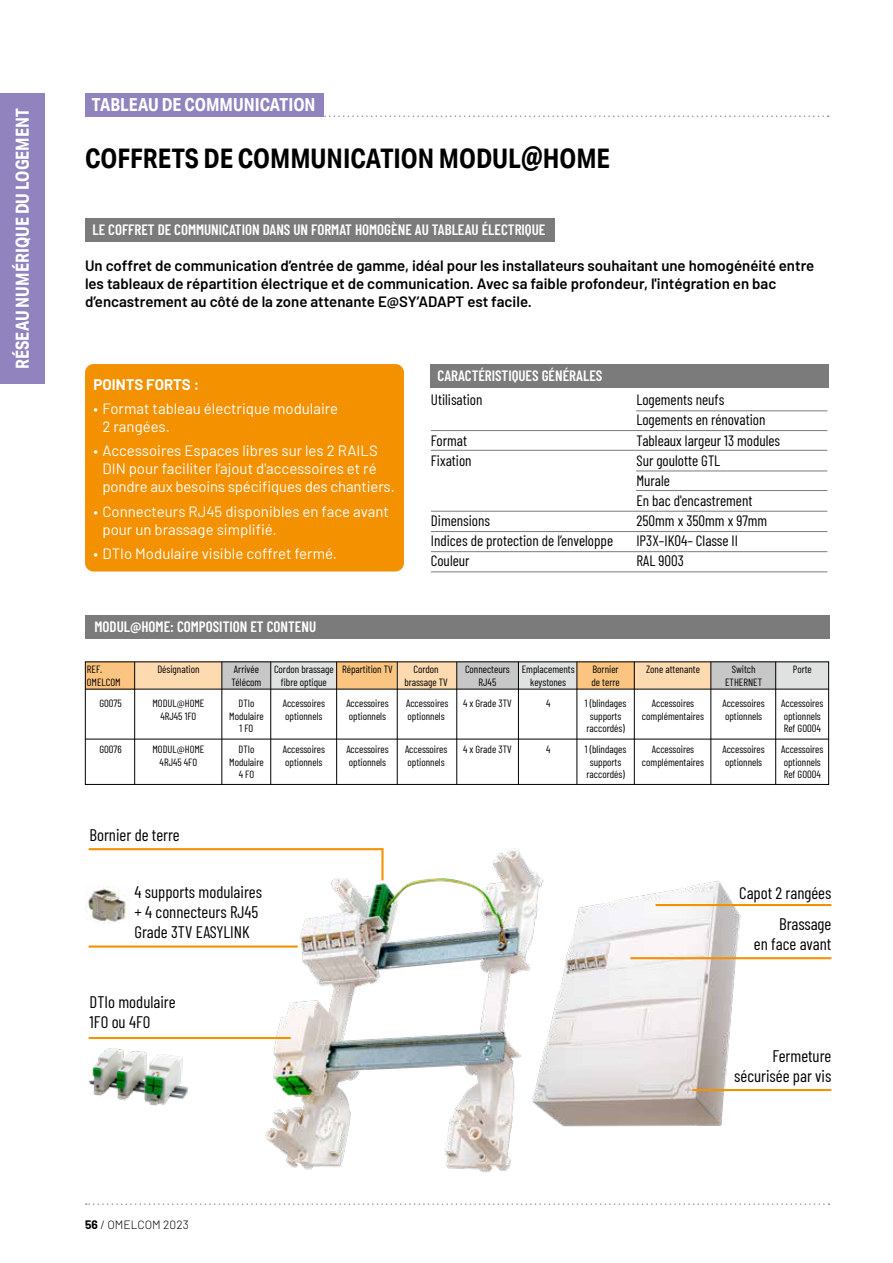
<style>
.page{position:relative;width:893px;height:1263px;background:#fff}
.page>*{position:absolute;margin:0;border:0;box-sizing:border-box;transform-origin:0 0}
.t1{font:700 27px "Aktiv Grotesk Cd";color:#000}
.t2{font:700 18px "Aktiv Grotesk Cd";color:#fff}
.t3{font:16.8px/20.1px "Barlow Condensed";color:#000;text-align:right}
.t4{font:15px/18px "Barlow";color:#fff}
.t5{font:600 15px/18px "Barlow";color:#000}
.t6{font:15px/20.1px "Barlow Condensed";color:#000}
.t7{font:600 15px "Barlow Condensed";color:#fff}
.t8{font:700 15px "Barlow";color:#fff}
.t9{font:300 12px "Barlow";color:#000}
.t10{font:10.5px/12.6px "Barlow Condensed";color:#000}
.s1{font-weight:700}
</style>
<div class="page">
<svg style="left:86px;top:1203px;width:743px;height:2px"></svg>
<img style="left:554px;top:881px;width:194px;height:246px">
<hr style="left:656px;top:904px;width:175px;height:2px;background:#f39100">
<hr style="left:630px;top:957px;width:201px;height:2px;background:#f39100">
<hr style="left:692px;top:1089px;width:139px;height:2px;background:#f39100">
<img style="left:245px;top:849px;width:309px;height:323px">
<img style="left:88px;top:1048px;width:100px;height:58px">
<hr style="left:89px;top:1037px;width:202px;height:2px;background:#f39100">
<hr style="left:89px;top:945px;width:209px;height:2px;background:#f39100">
<svg style="left:88px;top:848px;width:297px;height:34px"></svg>
<img style="left:85px;top:887px;width:44px;height:37px">
<svg style="left:323px;top:115px;width:506px;height:2px"></svg>
<div style="left:85px;top:94px;width:238px;height:23px;background:#9184be"></div>
<div style="left:85px;top:218px;width:469px;height:23px;background:#7a7b7a"></div>
<div style="left:85px;top:364px;width:319px;height:207px;background:#f39100;border-radius:9px"></div>
<div style="left:430px;top:364px;width:398px;height:23px;background:#7a7b7a"></div>
<hr style="left:636px;top:410px;width:191px;height:1px;background:#7a7b7a">
<hr style="left:431px;top:430px;width:396px;height:1px;background:#7a7b7a">
<hr style="left:431px;top:450px;width:396px;height:1px;background:#7a7b7a">
<hr style="left:636px;top:471px;width:191px;height:1px;background:#7a7b7a">
<hr style="left:636px;top:490px;width:191px;height:1px;background:#7a7b7a">
<hr style="left:431px;top:511px;width:396px;height:1px;background:#7a7b7a">
<hr style="left:431px;top:531px;width:396px;height:1px;background:#7a7b7a">
<hr style="left:431px;top:571px;width:396px;height:1px;background:#7a7b7a">
<hr style="left:431px;top:551px;width:396px;height:1px;background:#7a7b7a">
<div style="left:85px;top:615px;width:744px;height:23px;background:#7a7b7a"></div>
<div style="left:86px;top:661px;width:49px;height:28px;background:#fbc581"></div>
<div style="left:135px;top:661px;width:87px;height:28px;background:#fddab0"></div>
<div style="left:222px;top:661px;width:49px;height:28px;background:#c7c7c8"></div>
<div style="left:271px;top:661px;width:66px;height:28px;background:#e0e1e1"></div>
<div style="left:337px;top:661px;width:61px;height:28px;background:#fbc581"></div>
<div style="left:397px;top:661px;width:60px;height:28px;background:#fddab0"></div>
<div style="left:457px;top:661px;width:61px;height:28px;background:#c7c7c8"></div>
<div style="left:518px;top:661px;width:59px;height:28px;background:#e0e1e1"></div>
<div style="left:577px;top:661px;width:57px;height:28px;background:#fbc581"></div>
<div style="left:635px;top:661px;width:76px;height:28px;background:#fddab0"></div>
<div style="left:711px;top:661px;width:65px;height:28px;background:#c7c7c8"></div>
<div style="left:776px;top:661px;width:53px;height:28px;background:#e0e1e1"></div>
<hr style="left:85px;top:739px;width:744px;height:1px;background:#000">
<hr style="left:85px;top:689px;width:744px;height:1px;background:#000">
<hr style="left:134px;top:662px;width:1px;height:123px;background:#000">
<hr style="left:221px;top:662px;width:1px;height:123px;background:#000">
<hr style="left:270px;top:662px;width:1px;height:123px;background:#000">
<hr style="left:336px;top:662px;width:1px;height:123px;background:#000">
<hr style="left:397px;top:662px;width:1px;height:123px;background:#000">
<hr style="left:456px;top:662px;width:1px;height:123px;background:#000">
<hr style="left:518px;top:662px;width:1px;height:123px;background:#000">
<hr style="left:576px;top:662px;width:1px;height:123px;background:#000">
<hr style="left:634px;top:662px;width:1px;height:123px;background:#000">
<hr style="left:710px;top:662px;width:1px;height:123px;background:#000">
<hr style="left:775px;top:662px;width:1px;height:123px;background:#000">
<div style="left:85px;top:661px;width:744px;height:124px;border:1px solid #000"></div>
<div style="left:0;top:94px;width:45px;height:290px;background:#9184be"></div>
<h2 class="t2" style="left:11px;top:369px;width:262px;rotate:-90deg">RÉSEAU NUMÉRIQUE DU LOGEMENT</h2>
<h2 class="t2" style="left:92px;top:94px;width:225px">TABLEAU DE COMMUNICATION</h2>
<h1 class="t1" style="left:85px;top:142px;width:527px">COFFRETS DE COMMUNICATION MODUL@HOME</h1>
<h3 class="t7" style="left:92px;top:219px;width:454px">LE COFFRET DE COMMUNICATION DANS UN FORMAT HOMOGÈNE AU TABLEAU ÉLECTRIQUE</h3>
<p class="t5" style="left:85px;top:255px;width:731px">Un coffret de communication d’entrée de gamme, idéal pour les installateurs souhaitant une homogénéité entre les tableaux de répartition électrique et de communication. Avec sa faible profondeur, l'intégration en bac d’encastrement au côté de la zone attenante E@SY’ADAPT est facile.</p>
<h3 class="t8" style="left:94px;top:373px;width:107px">POINTS FORTS :</h3>
<h3 class="t4" style="left:103px;top:398px;width:237px;text-indent:-9px">• Format tableau électrique modulaire<br>2 rangées.</h3>
<h3 class="t4" style="left:103px;top:441px;width:294px;text-indent:-9px">• Accessoires Espaces libres sur les 2 RAILS<br>DIN pour faciliter l’ajout d'accessoires et ré pondre aux besoins spécifiques des chantiers.</h3>
<h3 class="t4" style="left:103px;top:501px;width:288px;text-indent:-9px">• Connecteurs RJ45 disponibles en face avant pour un brassage simplifié.</h3>
<h3 class="t4" style="left:94px;top:544px;width:245px">• DTIo Modulaire visible coffret fermé.</h3>
<h3 class="t7" style="left:438px;top:364px;width:166px">CARACTÉRISTIQUES GÉNÉRALES</h3>
<h3 class="t6" style="left:431px;top:389px;width:53px">Utilisation</h3>
<h3 class="t6" style="left:636px;top:389px;width:131px">Logements neufs<br>Logements en rénovation</h3>
<h3 class="t6" style="left:431px;top:429px;width:38px">Format</h3>
<h3 class="t6" style="left:636px;top:429px;width:145px">Tableaux largeur 13 modules</h3>
<h3 class="t6" style="left:431px;top:449px;width:42px">Fixation</h3>
<h3 class="t6" style="left:636px;top:449px;width:118px">Sur goulotte GTL<br>Murale<br>En bac d'encastrement</h3>
<h3 class="t6" style="left:431px;top:509px;width:61px">Dimensions</h3>
<h3 class="t6" style="left:636px;top:509px;width:132px">250mm x 350mm x 97mm</h3>
<h3 class="t6" style="left:431px;top:530px;width:184px">Indices de protection de l’enveloppe</h3>
<h3 class="t6" style="left:636px;top:530px;width:103px">IP3X–IK04– Classe II</h3>
<h3 class="t6" style="left:431px;top:550px;width:40px">Couleur</h3>
<h3 class="t6" style="left:636px;top:550px;width:49px">RAL 9003</h3>
<h3 class="t7" style="left:95px;top:616px;width:223px">MODUL@HOME: COMPOSITION ET CONTENU</h3>
<p class="t10" style="left:87px;top:662px;width:35px">REF.<br>OMELCOM</p>
<p class="t10" style="left:99px;top:696px;width:24px">GO075</p>
<p class="t10" style="left:99px;top:742px;width:24px">GO076</p>
<p class="t10" style="left:274px;top:662px;width:61px;text-align:center">Cordon brassage fibre optique</p>
<p class="t10" style="left:283px;top:696px;width:44px">Accessoires optionnels</p>
<p class="t10" style="left:283px;top:742px;width:44px">Accessoires optionnels</p>
<p class="t10" style="left:157px;top:662px;width:44px">Désignation</p>
<p class="t10" style="left:152px;top:696px;width:54px;text-align:center">MODUL@HOME<br>4RJ45 1FO</p>
<p class="t10" style="left:152px;top:742px;width:54px;text-align:center">MODUL@HOME<br>4RJ45 4FO</p>
<p class="t10" style="left:232px;top:662px;width:31px">Arrivée<br>Télécom</p>
<p class="t10" style="left:229px;top:696px;width:36px;text-align:center">DTIo<br>Modulaire<br>1 FO</p>
<p class="t10" style="left:229px;top:742px;width:36px;text-align:center">DTIo<br>Modulaire<br>4 FO</p>
<p class="t10" style="left:342px;top:662px;width:52px">Répartition TV</p>
<p class="t10" style="left:346px;top:696px;width:44px">Accessoires optionnels</p>
<p class="t10" style="left:346px;top:742px;width:44px">Accessoires optionnels</p>
<p class="t10" style="left:404px;top:662px;width:45px;text-align:center">Cordon brassage TV</p>
<p class="t10" style="left:406px;top:696px;width:44px">Accessoires optionnels</p>
<p class="t10" style="left:405px;top:742px;width:44px">Accessoires optionnels</p>
<p class="t10" style="left:465px;top:662px;width:46px;text-align:center">Connecteurs<br>RJ45</p>
<p class="t10" style="left:463px;top:696px;width:50px">4 x Grade 3TV</p>
<p class="t10" style="left:463px;top:742px;width:50px">4 x Grade 3TV</p>
<p class="t10" style="left:522px;top:662px;width:54px;text-align:center">Emplacements keystones</p>
<p class="t10" style="left:546px;top:696px;width:6px">4</p>
<p class="t10" style="left:546px;top:742px;width:6px">4</p>
<p class="t10" style="left:591px;top:662px;width:30px">Bornier de terre</p>
<p class="t10" style="left:585px;top:696px;width:43px;text-align:center">1 (blindages supports raccordés)</p>
<p class="t10" style="left:585px;top:742px;width:43px;text-align:center">1 (blindages supports raccordés)</p>
<p class="t10" style="left:646px;top:662px;width:55px">Zone attenante</p>
<p class="t10" style="left:642px;top:696px;width:64px;text-align:center">Accessoires complémentaires</p>
<p class="t10" style="left:642px;top:742px;width:64px;text-align:center">Accessoires complémentaires</p>
<p class="t10" style="left:725px;top:662px;width:39px;text-align:center">Switch<br>ETHERNET</p>
<p class="t10" style="left:722px;top:696px;width:44px">Accessoires optionnels</p>
<p class="t10" style="left:722px;top:742px;width:44px">Accessoires optionnels</p>
<p class="t10" style="left:793px;top:662px;width:21px">Porte</p>
<p class="t10" style="left:781px;top:696px;width:44px">Accessoires optionnels<br>Ref GO004</p>
<p class="t10" style="left:781px;top:742px;width:44px">Accessoires optionnels<br>Ref GO004</p>
<h3 class="t3" style="left:90px;top:823px;width:92px">Bornier de terre</h3>
<h3 class="t3" style="left:134px;top:880px;width:129px;text-align:left">4 supports modulaires + 4 connecteurs RJ45<br>Grade 3TV EASYLINK</h3>
<h3 class="t3" style="left:90px;top:991px;width:87px;text-align:left">DTIo modulaire<br>1FO ou 4FO</h3>
<h3 class="t3" style="left:739px;top:875px;width:94px;line-height:31.3px">Capot 2 rangées<br>Brassage</h3>
<h3 class="t3" style="left:754px;top:933px;width:79px">en face avant</h3>
<h3 class="t3" style="left:734px;top:1044px;width:99px">Fermeture sécurisée par vis</h3>
<p class="t9" style="left:85px;top:1216px;width:105px"><span class="s1">56</span> / OMELCOM 2023</p>
</div>
